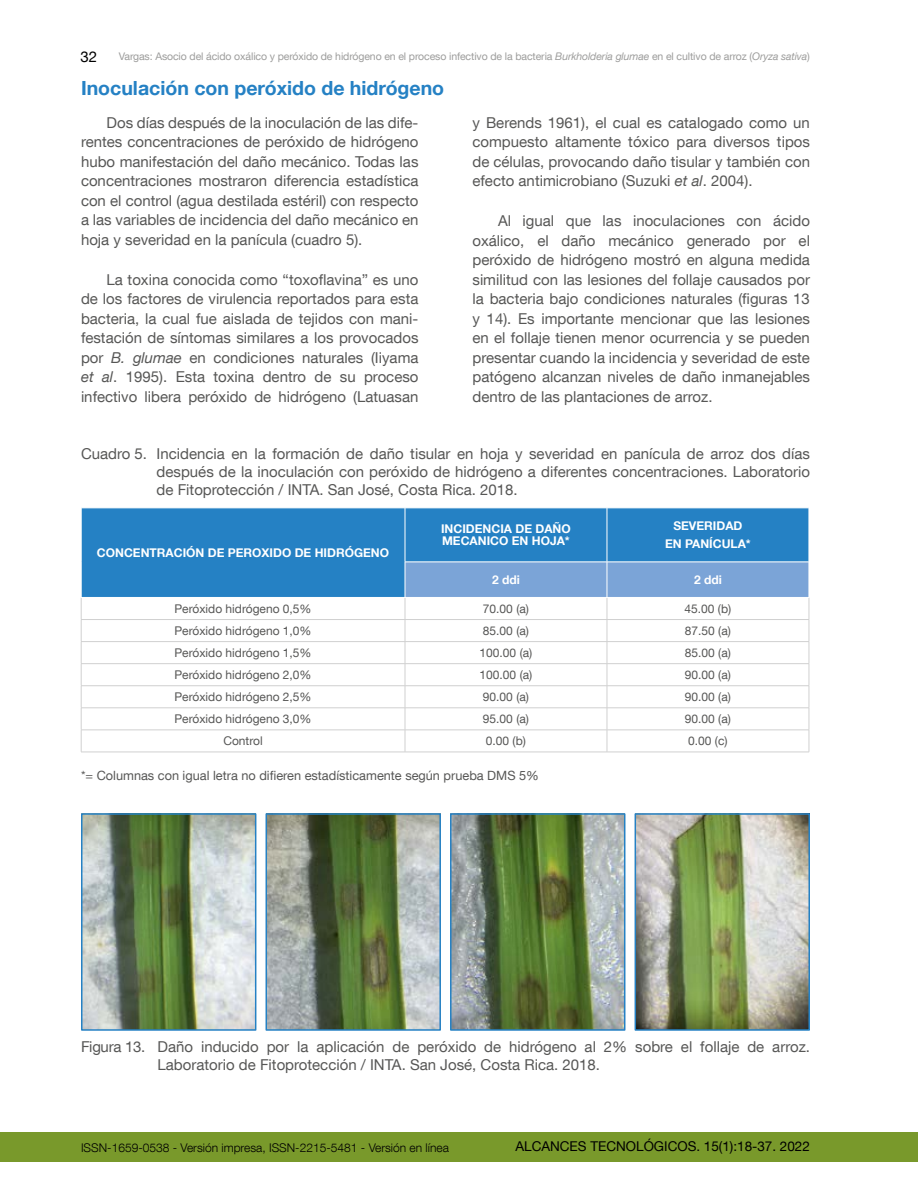
<style>
.page{position:relative;width:918px;height:1188px;background:#fff}
.page>*{position:absolute;margin:0;border:0;box-sizing:border-box;transform-origin:0 0}
.TIT_03{font:700 19.5px "Helvetica Neue LT Com";color:#2581c4}
._0_CUERPO_tab{font:15px/19.5px "Helvetica Neue LT Com";color:#575756;text-align:justify}
.CUADRO_TIT{font:15px/18px "Helvetica Neue LT Com";color:#575756;text-align:justify}
.FIGURA{font:15px/18px "Helvetica Neue LT Com";color:#575756}
.t1{font:15px "Helvetica Neue LT Com";color:#000}
.t2{font:13.5px "Helvetica Neue LT Com";color:#000}
.PIE{font:12.75px "Helvetica Neue LT Com";color:#575756}
.CUADRO_CUERPO{font:12px "Helvetica Neue LT Com";color:#575756}
.TIT_CUADRO_01{font:700 12px/12px "Helvetica Neue LT Com";color:#fff}
.t3{font:300 12px "Helvetica Neue LT Com";color:#000}
.t4{font:10.5px "Helvetica Neue LT Com";letter-spacing:-.01em;color:#9d9d9c}
.s1{font-style:italic}
</style>
<div class="page">
<div style="left:0;top:1132px;width:918px;height:30px;background:#79992b"></div>
<div style="left:82px;top:509px;width:727px;height:88px;background:#2581c4"></div>
<svg style="left:82px;top:598px;width:323px;height:154px"></svg>
<hr style="left:405px;top:508px;width:1px;height:54px;background:#fff">
<hr style="left:607px;top:508px;width:1px;height:54px;background:#fff">
<hr style="left:81px;top:619px;width:324px;height:1px;background:#d0d0d0">
<hr style="left:81px;top:641px;width:324px;height:1px;background:#d0d0d0">
<hr style="left:81px;top:663px;width:324px;height:1px;background:#d0d0d0">
<hr style="left:81px;top:685px;width:324px;height:1px;background:#d0d0d0">
<hr style="left:81px;top:708px;width:324px;height:1px;background:#d0d0d0">
<hr style="left:81px;top:730px;width:324px;height:1px;background:#d0d0d0">
<svg style="left:81px;top:598px;width:1px;height:154px"></svg>
<svg style="left:405px;top:563px;width:405px;height:189px"></svg>
<hr style="left:81px;top:752px;width:324px;height:1px;background:#d0d0d0">
<hr style="left:405px;top:752px;width:202px;height:1px;background:#d0d0d0">
<hr style="left:607px;top:752px;width:202px;height:1px;background:#d0d0d0">
<hr style="left:405px;top:562px;width:202px;height:1px;background:#fff">
<hr style="left:405px;top:562px;width:1px;height:35px;background:#fff">
<hr style="left:607px;top:562px;width:202px;height:1px;background:#fff">
<hr style="left:809px;top:562px;width:1px;height:35px;background:#fff">
<hr style="left:405px;top:597px;width:202px;height:1px;background:#fff">
<hr style="left:607px;top:597px;width:202px;height:1px;background:#fff">
<img style="left:84px;top:816px;width:169px;height:212px">
<div style="left:81px;top:813px;width:175px;height:218px;border:2px solid #2581c4"></div>
<img style="left:453px;top:816px;width:169px;height:212px">
<div style="left:450px;top:813px;width:175px;height:218px;border:2px solid #2581c4"></div>
<img style="left:269px;top:816px;width:169px;height:212px">
<div style="left:266px;top:813px;width:175px;height:218px;border:2px solid #2581c4"></div>
<img style="left:638px;top:816px;width:169px;height:212px">
<div style="left:635px;top:813px;width:175px;height:218px;border:2px solid #2581c4"></div>
<p class="t1" style="left:80px;top:47px;width:18px">32</p>
<p class="t4" style="left:119px;top:50px;width:693px">Vargas: Asocio del ácido oxálico y peróxido de hidrógeno en el proceso infectivo de la bacteria <span class="s1">Burkholderia glumae</span> en el cultivo de arroz (<span class="s1">Oryza sativa</span>)</p>
<p class="TIT_03" style="left:81px;top:76px;width:365px">Inoculación con peróxido de hidrógeno</p>
<p class="_0_CUERPO_tab" style="left:81px;top:112px;width:339px;text-indent:26px">Dos días después de la inoculación de las dife&shy;rentes concentraciones de peróxido de hidrógeno hubo manifestación del daño mecánico. Todas las concentraciones mostraron diferencia estadística con el control (agua destilada estéril) con respecto a las variables de incidencia del daño mecánico en hoja y severidad en la panícula (cuadro 5).</p>
<p class="_0_CUERPO_tab" style="left:81px;top:269px;width:339px;text-indent:26px">La toxina conocida como “toxoflavina” es uno de los factores de virulencia reportados para esta bacteria, la cual fue aislada de tejidos con mani&shy;festación de síntomas similares a los provocados por <span class="s1">B. glumae</span> en condiciones naturales (Iiyama <span class="s1">et al</span>. 1995). Esta toxina dentro de su proceso infectivo libera peróxido de hidrógeno (Latuasan</p>
<p class="_0_CUERPO_tab" style="left:472px;top:112px;width:339px">y Berends 1961), el cual es catalogado como un compuesto altamente tóxico para diversos tipos de células, provocando daño tisular y también con efecto antimicrobiano (Suzuki <span class="s1">et al</span>. 2004).</p>
<p class="_0_CUERPO_tab" style="left:472px;top:211px;width:339px;text-indent:26px">Al igual que las inoculaciones con ácido oxálico, el daño mecánico generado por el peróxido de hidrógeno mostró en alguna medida similitud con las lesiones del follaje causados por la bacteria bajo condiciones naturales (figuras 13 y 14). Es importante mencionar que las lesiones en el follaje tienen menor ocurrencia y se pueden presentar cuando la incidencia y severidad de este patógeno alcanzan niveles de daño inmanejables dentro de las plantaciones de arroz.</p>
<p class="CUADRO_TIT" style="left:157px;top:444px;width:655px;text-indent:-76px">Cuadro 5. Incidencia en la formación de daño tisular en hoja y severidad en panícula de arroz dos días después de la inoculación con peróxido de hidrógeno a diferentes concentraciones. Laboratorio de Fitoprotección / INTA. San José, Costa Rica. 2018.</p>
<p class="TIT_CUADRO_01" style="left:97px;top:546px;width:294px">CONCENTRACIÓN DE PEROXIDO DE HIDRÓGENO</p>
<p class="TIT_CUADRO_01" style="left:441px;top:523px;width:131px">INCIDENCIA DE DAÑO<br>MECANICO EN HOJA*</p>
<p class="TIT_CUADRO_01" style="left:673px;top:519px;width:71px">SEVERIDAD</p>
<p class="TIT_CUADRO_01" style="left:665px;top:538px;width:87px">EN PANÍCULA*</p>
<p class="TIT_CUADRO_01" style="left:492px;top:573px;width:29px">2 ddi</p>
<p class="TIT_CUADRO_01" style="left:694px;top:573px;width:29px">2 ddi</p>
<p class="CUADRO_CUERPO" style="left:175px;top:601px;width:139px">Peróxido hidrógeno 0,5%</p>
<p class="CUADRO_CUERPO" style="left:483px;top:601px;width:48px">70.00 (a)</p>
<p class="CUADRO_CUERPO" style="left:685px;top:601px;width:48px">45.00 (b)</p>
<p class="CUADRO_CUERPO" style="left:175px;top:623px;width:139px">Peróxido hidrógeno 1,0%</p>
<p class="CUADRO_CUERPO" style="left:483px;top:623px;width:48px">85.00 (a)</p>
<p class="CUADRO_CUERPO" style="left:685px;top:623px;width:48px">87.50 (a)</p>
<p class="CUADRO_CUERPO" style="left:175px;top:645px;width:139px">Peróxido hidrógeno 1,5%</p>
<p class="CUADRO_CUERPO" style="left:480px;top:645px;width:54px">100.00 (a)</p>
<p class="CUADRO_CUERPO" style="left:685px;top:645px;width:48px">85.00 (a)</p>
<p class="CUADRO_CUERPO" style="left:175px;top:667px;width:139px">Peróxido hidrógeno 2,0%</p>
<p class="CUADRO_CUERPO" style="left:480px;top:667px;width:54px">100.00 (a)</p>
<p class="CUADRO_CUERPO" style="left:685px;top:667px;width:48px">90.00 (a)</p>
<p class="CUADRO_CUERPO" style="left:175px;top:689px;width:139px">Peróxido hidrógeno 2,5%</p>
<p class="CUADRO_CUERPO" style="left:483px;top:689px;width:48px">90.00 (a)</p>
<p class="CUADRO_CUERPO" style="left:685px;top:689px;width:48px">90.00 (a)</p>
<p class="CUADRO_CUERPO" style="left:175px;top:711px;width:139px">Peróxido hidrógeno 3,0%</p>
<p class="CUADRO_CUERPO" style="left:483px;top:711px;width:48px">95.00 (a)</p>
<p class="CUADRO_CUERPO" style="left:685px;top:711px;width:48px">90.00 (a)</p>
<p class="CUADRO_CUERPO" style="left:223px;top:734px;width:41px">Control</p>
<p class="CUADRO_CUERPO" style="left:486px;top:734px;width:42px">0.00 (b)</p>
<p class="CUADRO_CUERPO" style="left:688px;top:734px;width:41px">0.00 (c)</p>
<p class="PIE" style="left:81px;top:767px;width:460px">*= Columnas con igual letra no difieren estadísticamente según prueba DMS 5%</p>
<p class="FIGURA" style="left:158px;top:1037px;width:654px;text-indent:-76px">Figura 13. Daño inducido por la aplicación de peróxido de hidrógeno al 2% sobre el follaje de arroz.<br>Laboratorio de Fitoprotección / INTA. San José, Costa Rica. 2018.</p>
<p class="t3" style="left:81px;top:1140px;width:369px">ISSN-1659-0538 - Versión impresa, ISSN-2215-5481 - Versión en línea</p>
<p class="t2" style="left:515px;top:1138px;width:296px">ALCANCES TECNOLÓGICOS. 15(1):18-37. 2022</p>
</div>
